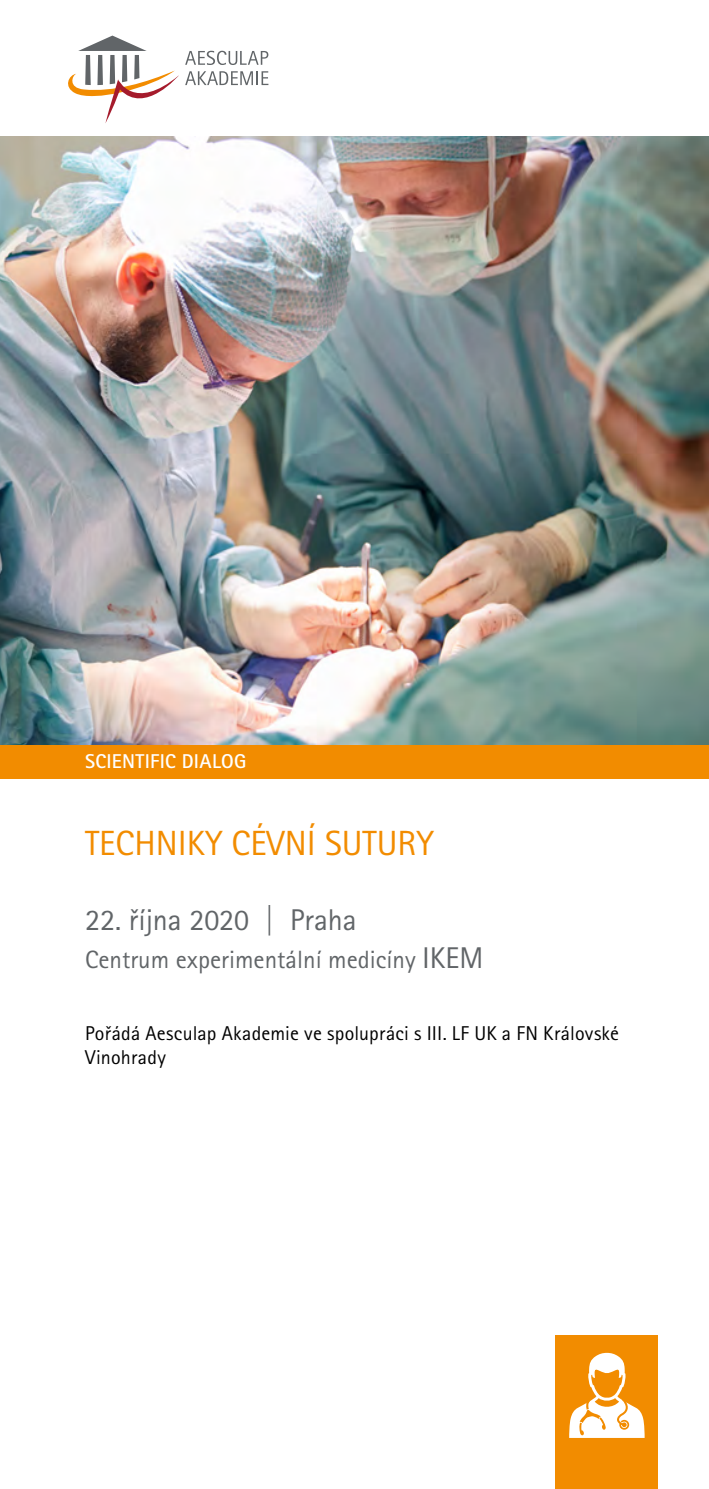
<style>
.page{position:relative;width:709px;height:1489px;background:#fff}
.page>*{position:absolute;margin:0;border:0;box-sizing:border-box;transform-origin:0 0}
.t1{font:35px "Rotis Sans Serif Pro";color:#f28c00}
.t2{font:30px "Rotis Sans Serif Pro";color:#616568}
.t3{font:25px "Rotis Sans Serif Pro";color:#616568}
.t4{font:20px/24px "Rotis Sans Serif Pro";letter-spacing:.01em;color:#000}
.t5{font:700 20px "Rotis Sans Serif Pro";letter-spacing:.015em;color:#fff}
.s1{font-size:30px}
</style>
<div class="page">
<svg style="left:68px;top:36px;width:111px;height:87px"></svg>
<svg style="left:185px;top:51px;width:83px;height:14px"></svg>
<svg style="left:185px;top:71px;width:83px;height:14px"></svg>
<img style="left:0;top:136px;width:709px;height:608px">
<div style="left:556px;top:1335px;width:102px;height:153px;background:#f28c00"></div>
<svg style="left:569px;top:1352px;width:75px;height:85px"></svg>
<div style="left:0;top:744px;width:709px;height:34px;background:#f28c00"></div>
<p class="t5" style="left:85px;top:749px;width:163px">SCIENTIFIC DIALOG</p>
<h1 class="t1" style="left:85px;top:822px;width:350px">TECHNIKY CÉVNÍ SUTURY</h1>
<h2 class="t2" style="left:85px;top:902px;width:273px">22. října 2020 | Praha</h2>
<p class="t3" style="left:85px;top:944px;width:400px">Centrum experimentální medicíny <span class="s1">IKEM</span></p>
<p class="t4" style="left:85px;top:1021px;width:535px">Pořádá Aesculap Akademie ve spolupráci s III. LF UK a FN Královské<br>Vinohrady</p>
</div>
